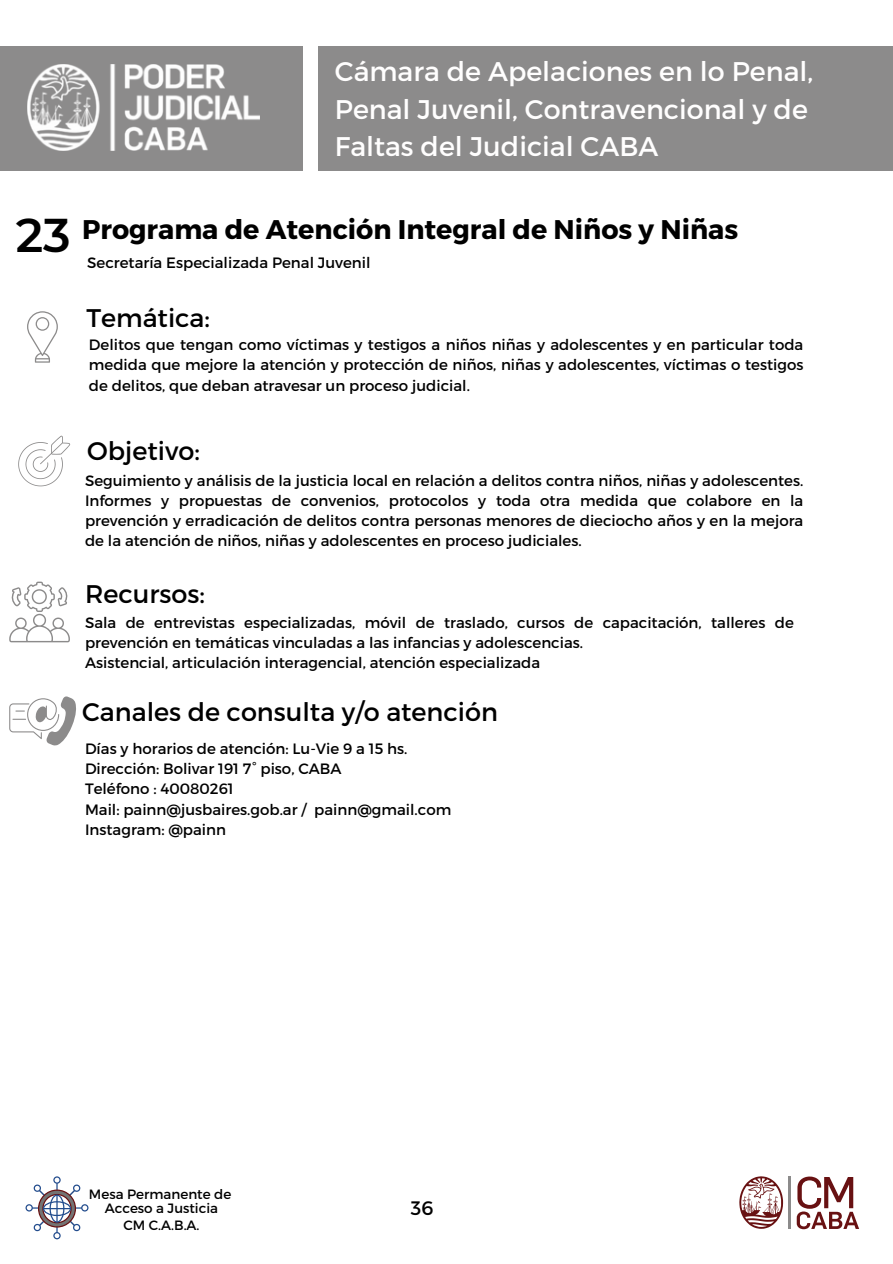
<style>
.page{position:relative;width:893px;height:1264px;background:#fff}
.page>*{position:absolute;margin:0;border:0;box-sizing:border-box;transform-origin:0 0}
.t1{font:600 47.25px "Montserrat";color:#000}
.t2{font:27px/37px "Montserrat";color:#fffefe}
.t3{font:700 27px "Montserrat";color:#000}
.t4{font:25.5px "Montserrat";color:#000}
.t5{font:19.5px "Montserrat";color:#000}
.t6{font:15px/20.2px "Montserrat";color:#000;text-align:justify}
.t7{font:13.5px "Montserrat";color:#000}
</style>
<div class="page">
<div style="left:318px;top:46px;width:574px;height:125px;background:#8c8b8b"></div>
<div style="left:0;top:46px;width:302px;height:125px;background:#8c8b8b"></div>
<img style="left:28px;top:64px;width:231px;height:87px">
<div style="left:53px;top:1176px;width:8px;height:7px;border:1px solid #224c8d;border-radius:50%"></div>
<div style="left:53px;top:1231px;width:8px;height:8px;border:1px solid #224c8d;border-radius:50%"></div>
<svg style="left:26px;top:1183px;width:62px;height:55px"></svg>
<div style="left:50px;top:1194px;width:14px;height:28px;border:1px solid #224c8d;border-radius:50%"></div>
<div style="left:43px;top:1201px;width:28px;height:14px;border:1px solid #224c8d;border-radius:50%"></div>
<hr style="left:56px;top:1195px;width:2px;height:26px;background:#224c8d">
<hr style="left:44px;top:1207px;width:26px;height:2px;background:#224c8d">
<svg style="left:796px;top:1176px;width:63px;height:53px"></svg>
<svg style="left:739px;top:1176px;width:44px;height:52px"></svg>
<hr style="left:788px;top:1176px;width:2px;height:53px;background:#8c8b8b">
<svg style="left:18px;top:435px;width:52px;height:51px"></svg>
<svg style="left:27px;top:311px;width:31px;height:51px"></svg>
<svg style="left:9px;top:581px;width:61px;height:61px"></svg>
<svg style="left:9px;top:696px;width:67px;height:49px"></svg>
<p class="t2" style="left:335px;top:52px;width:480px">Cámara de Apelaciones en lo Penal,<br>Penal Juvenil, Contravencional y de<br>Faltas del Judicial CABA</p>
<p class="t1" style="left:16px;top:206px;width:56px">23</p>
<p class="t3" style="left:82px;top:212px;width:657px">Programa de Atención Integral de Niños y Niñas</p>
<p class="t6" style="left:87px;top:252px;width:285px">Secretaría Especializada Penal Juvenil</p>
<p class="t4" style="left:86px;top:301px;width:125px">Temática:</p>
<p class="t6" style="left:89px;top:334px;width:716px">Delitos que tengan como víctimas y testigos a niños niñas y adolescentes y en particular toda medida que mejore la atención y protección de niños, niñas y adolescentes, víctimas o testigos de delitos, que deban atravesar un proceso judicial.</p>
<p class="t4" style="left:87px;top:434px;width:114px">Objetivo:</p>
<p class="t6" style="left:85px;top:469px;width:719px">Seguimiento y análisis de la justicia local en relación a delitos contra niños, niñas y adolescentes.<br>Informes y propuestas de convenios, protocolos y toda otra medida que colabore en la prevención y erradicación de delitos contra personas menores de dieciocho años y en la mejora de la atención de niños, niñas y adolescentes en proceso judiciales.</p>
<p class="t4" style="left:85px;top:577px;width:121px">Recursos:</p>
<p class="t6" style="left:85px;top:611px;width:710px">Sala de entrevistas especializadas, móvil de traslado, cursos de capacitación, talleres de prevención en temáticas vinculadas a las infancias y adolescencias.</p>
<p class="t6" style="left:85px;top:652px;width:456px">Asistencial, articulación interagencial, atención especializada</p>
<p class="t4" style="left:82px;top:695px;width:417px">Canales de consulta y/o atención</p>
<p class="t6" style="left:85px;top:737px;width:324px">Días y horarios de atención: Lu-Vie 9 a 15 hs.</p>
<p class="t6" style="left:85px;top:757px;width:258px">Dirección: Bolivar 191 7° piso, CABA</p>
<p class="t6" style="left:85px;top:778px;width:150px">Teléfono : 40080261</p>
<p class="t6" style="left:85px;top:798px;width:368px">Mail: painn@jusbaires.gob.ar / painn@gmail.com</p>
<p class="t6" style="left:85px;top:818px;width:142px">Instagram: @painn</p>
<p class="t7" style="left:89px;top:1184px;width:144px">Mesa Permanente de</p>
<p class="t7" style="left:105px;top:1199px;width:115px">Acceso a Justicia</p>
<p class="t7" style="left:123px;top:1216px;width:77px">CM C.A.B.A.</p>
<p class="t5" style="left:411px;top:1195px;width:24px">36</p>
</div>
